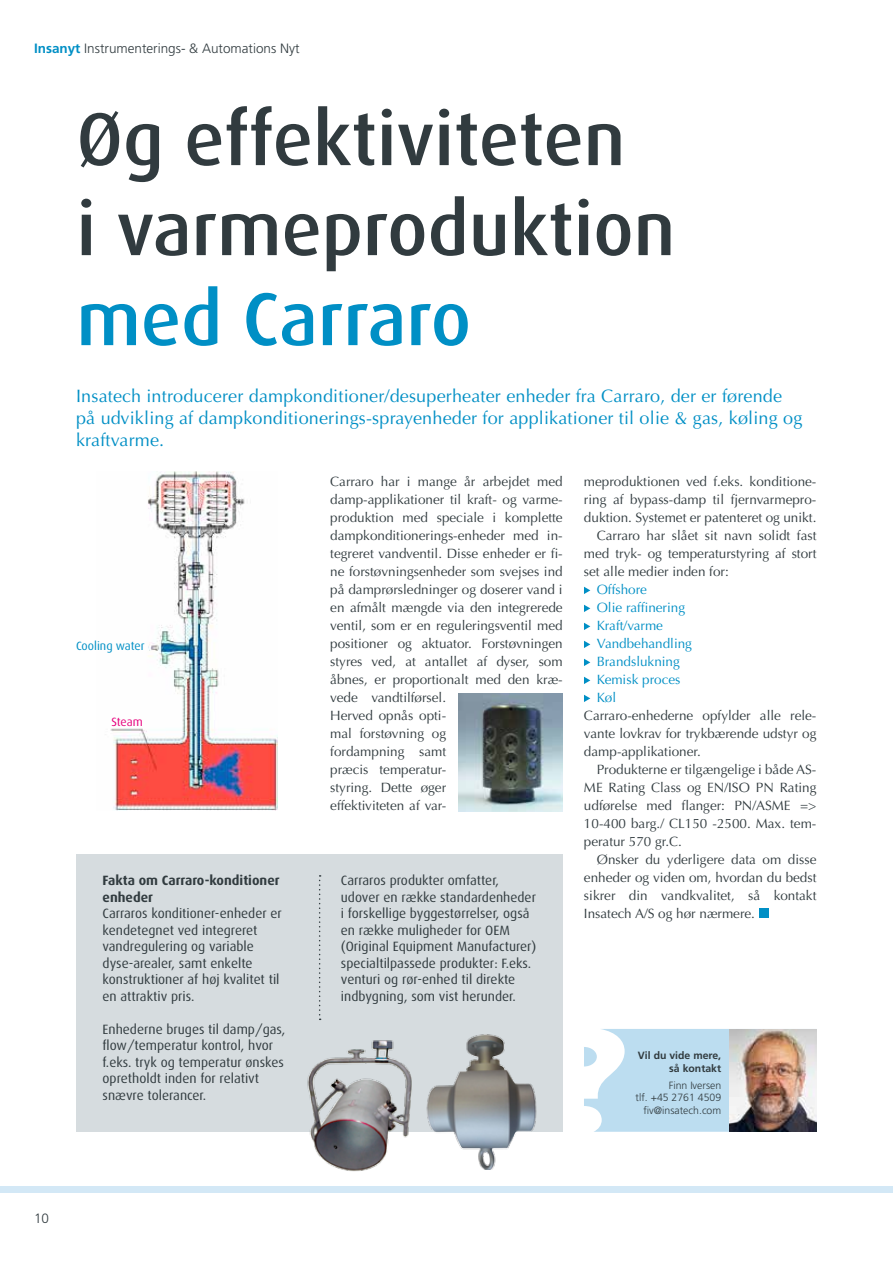
<style>
.page{position:relative;width:893px;height:1263px;background:#fff}
.page>*{position:absolute;margin:0;border:0;box-sizing:border-box;transform-origin:0 0}
.t1{font:500 75px/90px "Dax";color:#313b3f}
.t2{font:500 75px "Dax";color:#008fc5}
.t3{font:18px/21.6px "Optima";letter-spacing:.01em;color:#008fc5}
.t4{font:13.5px/18px "Optima";color:#313b3f;text-align:justify}
.t5{font:13.5px/16.5px "Dax";color:#313b3f}
.t6{font:13.5px/18px "Optima";color:#008fc5}
.t7{font:300 13.5px "Frutiger";color:#313b3f}
.t8{font:700 13.5px/16.5px "Dax";color:#313b3f}
.t9{font:12px "Dax";color:#008fc5}
.t10{font:12px "Dax";letter-spacing:-.01em;color:#e6007d}
.t11{font:300 10.5px/12.6px "Frutiger";color:#313b3f;text-align:right}
.t12{font:700 10.5px/12.6px "Frutiger";color:#313b3f;text-align:right}
.s1{font-weight:700;color:#008fc5}
</style>
<div class="page">
<div style="left:0;top:1186px;width:893px;height:7px;background:#d3e8f6"></div>
<div style="left:77px;top:854px;width:486px;height:277px;background:#d6dcdf"></div>
<svg style="left:584px;top:587px;width:6px;height:7px"></svg>
<svg style="left:584px;top:605px;width:6px;height:7px"></svg>
<svg style="left:584px;top:623px;width:6px;height:7px"></svg>
<svg style="left:584px;top:641px;width:6px;height:7px"></svg>
<svg style="left:584px;top:659px;width:6px;height:7px"></svg>
<svg style="left:584px;top:677px;width:6px;height:7px"></svg>
<svg style="left:584px;top:695px;width:6px;height:7px"></svg>
<div style="left:759px;top:908px;width:10px;height:10px;background:#008fc5"></div>
<svg style="left:319px;top:875px;width:2px;height:145px"></svg>
<img style="left:298px;top:1040px;width:126px;height:132px">
<img style="left:424px;top:1034px;width:115px;height:135px">
<img style="left:459px;top:694px;width:104px;height:117px">
<img style="left:110px;top:472px;width:167px;height:338px">
<img style="left:584px;top:1029px;width:232px;height:103px">
<p class="t7" style="left:34px;top:41px;width:267px"><span class="s1">Insanyt</span> Instrumenterings- &amp; Automations Nyt</p>
<h1 class="t1" style="left:77px;top:95px;width:600px">Øg effektiviteten<br>i varmeproduktion</h1>
<h1 class="t2" style="left:77px;top:276px;width:396px">med Carraro</h1>
<h2 class="t3" style="left:76px;top:386px;width:728px">Insatech introducerer dampkonditioner/desuperheater enheder fra Carraro, der er førende på udvikling af dampkonditionerings-sprayenheder for applikationer til olie &amp; gas, køling og kraftvarme.</h2>
<p class="t9" style="left:76px;top:639px;width:70px">Cooling water</p>
<p class="t10" style="left:111px;top:715px;width:33px">Steam</p>
<p class="t7" style="left:34px;top:1211px;width:17px">10</p>
<p class="t8" style="left:103px;top:872px;width:179px">Fakta om Carraro-konditioner enheder</p>
<p class="t5" style="left:103px;top:905px;width:181px">Carraros konditioner-enheder er kendetegnet ved integreret vandregulering og variable dyse-arealer, samt enkelte konstruktioner af høj kvalitet til en attraktiv pris.</p>
<p class="t5" style="left:103px;top:1021px;width:184px">Enhederne bruges til damp/gas, flow/temperatur kontrol, hvor f.eks. tryk og temperatur ønskes opretholdt inden for relativt snævre tolerancer.</p>
<p class="t4" style="left:330px;top:473px;width:234px;text-align:left">Carraro har i mange år arbejdet med damp-applikationer til kraft- og varme&shy;produktion med speciale i komplette dampkonditionerings-enheder med in&shy;tegreret vandventil. Disse enheder er fi&shy;ne forstøvningsenheder som svejses ind på damprørsledninger og doserer vand i en afmålt mængde via den integrerede ventil, som er en reguleringsventil med positioner og aktuator. Forstøvningen styres ved, at antallet af dyser, som åbnes, er proportionalt med den kræ&shy;vede vandtilførsel.<br>Herved opnås opti-<br>mal forstøvning og<br>fordampning samt<br>præcis temperatur-<br>styring. Dette øger<br>effektiviteten af var-</p>
<p class="t5" style="left:341px;top:872px;width:197px">Carraros produkter omfatter, udover en række standardenheder i forskellige byggestørrelser, også en række muligheder for OEM (Original Equipment Manufacturer) specialtilpassede produkter: F.eks. venturi og rør-enhed til direkte indbygning, som vist herunder.</p>
<p class="t4" style="left:584px;top:473px;width:234px">meproduktionen ved f.eks. konditione-</p>
<p class="t4" style="left:584px;top:491px;width:234px">ring af bypass-damp til fjernvarmepro-</p>
<p class="t4" style="left:584px;top:509px;width:234px">duktion. Systemet er patenteret og unikt.</p>
<p class="t4" style="left:597px;top:527px;width:221px">Carraro har slået sit navn solidt fast</p>
<p class="t4" style="left:584px;top:545px;width:234px">med tryk- og temperaturstyring af stort</p>
<p class="t4" style="left:584px;top:563px;width:146px">set alle medier inden for:</p>
<p class="t6" style="left:597px;top:581px;width:97px">Offshore<br>Olie raffinering<br>Kraft/varme<br>Vandbehandling<br>Brandslukning<br>Kemisk proces<br>Køl</p>
<p class="t4" style="left:584px;top:707px;width:234px">Carraro-enhederne opfylder alle rele&shy;vante lovkrav for trykbærende udstyr og damp-applikationer.</p>
<p class="t4" style="left:584px;top:761px;width:234px;text-indent:13px">Produkterne er tilgængelige i både AS-ME Rating Class og EN/ISO PN Rating udførelse med flanger: PN/ASME =&gt; 10-400 barg./ CL150 -2500. Max. tem&shy;peratur 570 gr.C.</p>
<p class="t4" style="left:584px;top:851px;width:234px;text-indent:13px">Ønsker du yderligere data om disse enheder og viden om, hvordan du bedst sikrer din vandkvalitet, så kontakt Insatech A/S og hør nærmere.</p>
<p class="t12" style="left:638px;top:1049px;width:85px">Vil du vide mere, så kontakt</p>
<p class="t11" style="left:636px;top:1079px;width:87px">Finn Iversen<br>tlf. +45 2761 4509 fiv@insatech.com</p>
</div>
